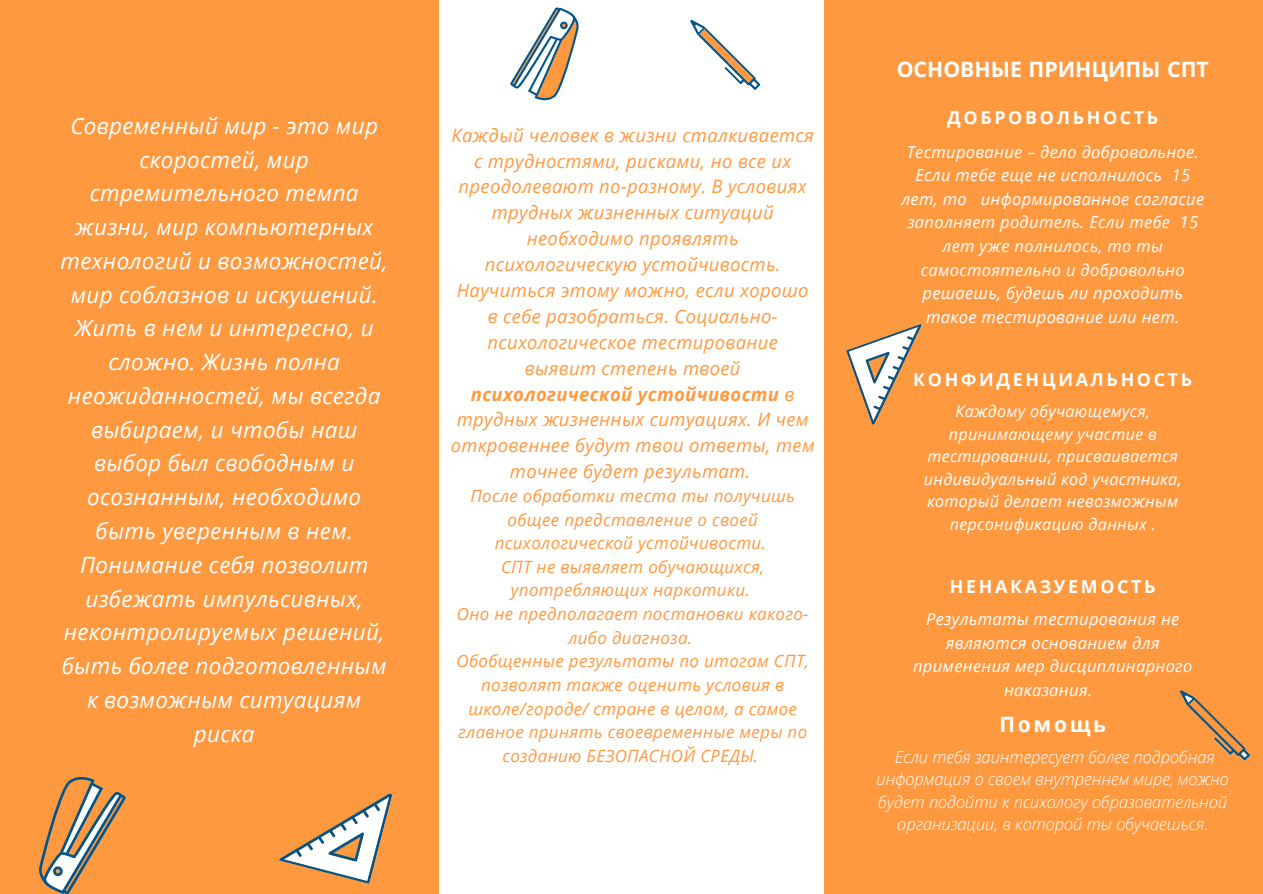
<style>
.page{position:relative;width:1263px;height:894px;background:#fff}
.page>*{position:absolute;margin:0;border:0;box-sizing:border-box;transform-origin:0 0}
.t1{font:italic 22.35px/33.8px "Open Sans";letter-spacing:.015em;color:#fff;text-align:center}
.t2{font:700 21.3px "Noto Sans";color:#fff}
.t3{font:700 21.15px "Open Sans";letter-spacing:.125em;color:#fff}
.t4{font:italic 18.45px/25.8px "Open Sans";letter-spacing:.02em;color:#ff9940;text-align:center}
.t5{font:700 17.85px "Open Sans";letter-spacing:.15em;color:#fff}
.t6{font:italic 16.95px/23.5px "Open Sans";letter-spacing:.02em;color:#ff9940;text-align:center}
.t7{font:italic 16.5px/23.5px "Open Sans";letter-spacing:.02em;color:#fff;text-align:center}
.t8{font:italic 300 16.5px/22.5px "Open Sans";color:#fff;text-align:center}
.t9{font:italic 16.05px/22.5px "Open Sans";letter-spacing:.02em;color:#fff;text-align:center}
.s1{font-weight:700}
</style>
<div class="page">
<div style="left:0;top:0;width:1263px;height:893px;background:#ff9940"></div>
<div style="left:439px;top:0;width:384px;height:893px;background:#fff"></div>
<svg style="left:510px;top:7px;width:69px;height:94px"></svg>
<svg style="left:690px;top:19px;width:71px;height:71px"></svg>
<svg style="left:279px;top:793px;width:114px;height:90px"></svg>
<svg style="left:39px;top:776px;width:87px;height:117px"></svg>
<svg style="left:846px;top:324px;width:76px;height:101px"></svg>
<svg style="left:1180px;top:690px;width:70px;height:71px"></svg>
<p class="t1" style="left:61px;top:108px;width:329px">Современный мир - это мир скоростей, мир стремительного темпа жизни, мир компьютерных технологий и возможностей, мир соблазнов и искушений.<br>Жить в нем и интересно, и сложно. Жизнь полна неожиданностей, мы всегда выбираем, и чтобы наш выбор был свободным и осознанным, необходимо быть уверенным в нем.<br>Понимание себя позволит избежать импульсивных, неконтролируемых решений, быть более подготовленным к возможным ситуациям риска</p>
<p class="t4" style="left:451px;top:121px;width:366px">Каждый человек в жизни сталкивается с трудностями, рисками, но все их преодолевают по-разному. В условиях трудных жизненных ситуаций необходимо проявлять психологическую устойчивость.<br>Научиться этому можно, если хорошо в себе разобраться. Социально&shy;психологическое тестирование выявит степень твоей <span class="s1">психологической устойчивости</span> в трудных жизненных ситуациях. И чем откровеннее будут твои ответы, тем точнее будет результат.</p>
<p class="t6" style="left:470px;top:483px;width:326px">После обработки теста ты получишь общее представление о своей психологической устойчивости.</p>
<p class="t6" style="left:501px;top:554px;width:265px">СПТ не выявляет обучающихся, употребляющих наркотики.</p>
<p class="t6" style="left:457px;top:601px;width:353px">Оно не предполагает постановки какого&shy;либо диагноза.</p>
<p class="t6" style="left:457px;top:648px;width:354px">Обобщенные результаты по итогам СПТ, позволят также оценить условия в школе/городе/ стране в целом, а самое главное принять своевременные меры по созданию БЕЗОПАСНОЙ СРЕДЫ.</p>
<p class="t2" style="left:897px;top:54px;width:314px">ОСНОВНЫЕ ПРИНЦИПЫ СПТ</p>
<p class="t5" style="left:947px;top:105px;width:213px">ДОБРОВОЛЬНОСТЬ</p>
<p class="t7" style="left:901px;top:139px;width:304px">Тестирование – дело добровольное.<br>Если тебе еще не исполнилось 15 лет, то информированное согласие заполняет родитель. Если тебе 15 лет уже полнилось, то ты самостоятельно и добровольно решаешь, будешь ли проходить такое тестирование или нет.</p>
<p class="t5" style="left:913px;top:367px;width:280px">КОНФИДЕНЦИАЛЬНОСТЬ</p>
<p class="t9" style="left:924px;top:399px;width:259px">Каждому обучающемуся, принимающему участие в тестировании, присваивается индивидуальный код участника, который делает невозможным персонификацию данных .</p>
<p class="t5" style="left:950px;top:573px;width:207px">НЕНАКАЗУЕМОСТЬ</p>
<p class="t7" style="left:913px;top:606px;width:281px">Результаты тестирования не являются основанием для применения мер дисциплинарного наказания.</p>
<p class="t3" style="left:999px;top:708px;width:108px">Помощь</p>
<p class="t8" style="left:876px;top:744px;width:354px">Если тебя заинтересует более подробная информация о своем внутреннем мире, можно будет подойти к психологу образовательной организации, в которой ты обучаешься.</p>
</div>
